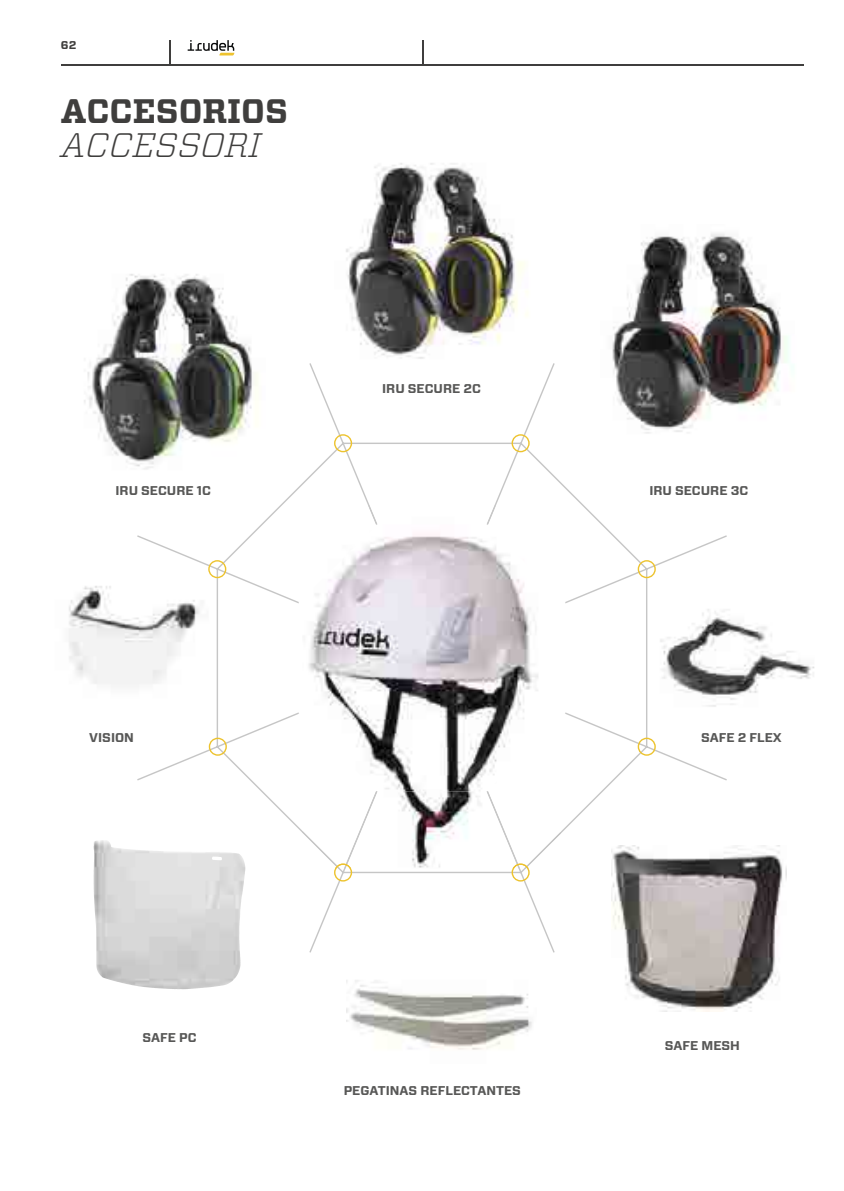
<style>
.page{position:relative;width:844px;height:1191px;background:#fff}
.page>*{position:absolute;margin:0;border:0;box-sizing:border-box;transform-origin:0 0}
.t1{font:700 33.95px "Vitesse";color:#3f3e3d}
.t2{font:italic 300 33.95px "Vitesse";color:#3f3e3d}
.t3{font:700 12.78px "Vitesse Sans";color:#585857}
.t4{font:700 11.38px "Vitesse Sans";color:#3f3e3d}
</style>
<div class="page">
<img style="left:69px;top:586px;width:68px;height:99px">
<img style="left:346px;top:980px;width:186px;height:70px">
<img style="left:84px;top:274px;width:167px;height:192px">
<img style="left:346px;top:163px;width:182px;height:196px">
<img style="left:612px;top:233px;width:182px;height:173px">
<img style="left:726px;top:619px;width:89px;height:86px">
<img style="left:625px;top:846px;width:158px;height:165px">
<svg style="left:137px;top:363px;width:589px;height:589px"></svg>
<svg style="left:208px;top:434px;width:447px;height:447px"></svg>
<img style="left:302px;top:505px;width:258px;height:363px">
<img style="left:302px;top:524px;width:258px;height:267px">
<img style="left:335px;top:863px;width:193px;height:5px">
<img style="left:93px;top:840px;width:42px;height:145px">
<svg style="left:187px;top:40px;width:47px;height:15px"></svg>
<hr style="left:61px;top:64px;width:741px;height:1px;background:#3f3e3d">
<svg style="left:169px;top:40px;width:1px;height:24px"></svg>
<svg style="left:422px;top:40px;width:1px;height:24px"></svg>
<p class="t4" style="left:61px;top:38px;width:17px">62</p>
<h1 class="t1" style="left:61px;top:89px;width:228px">ACCESORIOS</h1>
<h1 class="t2" style="left:61px;top:122px;width:202px">ACCESSORI</h1>
<p class="t3" style="left:382px;top:380px;width:100px">IRU SECURE 2C</p>
<p class="t3" style="left:115px;top:481px;width:97px">IRU SECURE 1C</p>
<p class="t3" style="left:649px;top:481px;width:100px">IRU SECURE 3C</p>
<p class="t3" style="left:89px;top:729px;width:46px">VISION</p>
<p class="t3" style="left:142px;top:1028px;width:55px">SAFE PC</p>
<p class="t3" style="left:344px;top:1082px;width:178px">PEGATINAS REFLECTANTES</p>
<p class="t3" style="left:701px;top:729px;width:82px">SAFE 2 FLEX</p>
<p class="t3" style="left:664px;top:1037px;width:77px">SAFE MESH</p>
</div>
